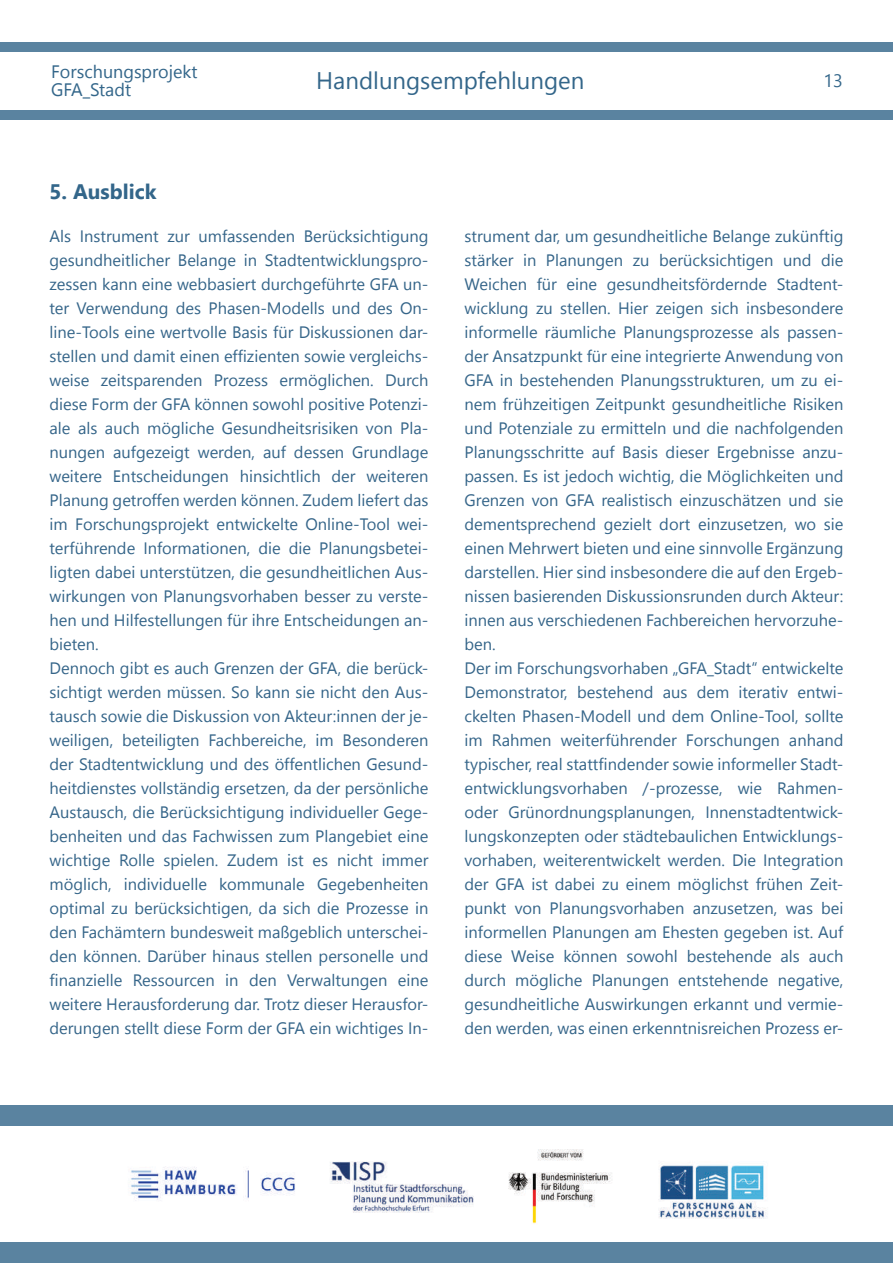
<style>
.page{position:relative;width:893px;height:1263px;background:#fff}
.page>*{position:absolute;margin:0;border:0;box-sizing:border-box;transform-origin:0 0}
.t1{font:24px "Leelawadee UI";color:#33668a}
.t2{font:700 21px "Leelawadee UI";color:#33668a}
.t3{font:18px/18px "Leelawadee UI";color:#33668a}
.t4{font:16.5px/24px "Leelawadee UI";color:#356589}
</style>
<div class="page">
<div style="left:0;top:42px;width:893px;height:10px;background:#5a83a0"></div>
<div style="left:0;top:110px;width:893px;height:9px;background:#5a83a0"></div>
<div style="left:0;top:1105px;width:893px;height:20px;background:#5a83a0"></div>
<div style="left:0;top:1243px;width:893px;height:20px;background:#5a83a0"></div>
<img style="left:130px;top:1149px;width:637px;height:75px">
<p class="t3" style="left:50px;top:64px;width:148px">Forschungsprojekt<br>GFA_Stadt</p>
<h1 class="t1" style="left:316px;top:72px;width:270px">Handlungsempfehlungen</h1>
<p class="t2" style="left:50px;top:184px;width:109px">5. Ausblick</p>
<p class="t3" style="left:825px;top:73px;width:21px">13</p>
<p class="t4" style="left:50px;top:226px;width:380px">Als Instrument zur umfassenden Berücksichtigung gesundheitlicher Belange in Stadtentwicklungspro&shy;zessen kann eine webbasiert durchgeführte GFA un&shy;ter Verwendung des Phasen-Modells und des On&shy;line-Tools eine wertvolle Basis für Diskussionen dar&shy;stellen und damit einen effizienten sowie vergleichs&shy;weise zeitsparenden Prozess ermöglichen. Durch diese Form der GFA können sowohl positive Potenzi&shy;ale als auch mögliche Gesundheitsrisiken von Pla&shy;nungen aufgezeigt werden, auf dessen Grundlage weitere Entscheidungen hinsichtlich der weiteren Planung getroffen werden können. Zudem liefert das im Forschungsprojekt entwickelte Online-Tool wei&shy;terführende Informationen, die die Planungsbetei&shy;ligten dabei unterstützen, die gesundheitlichen Aus&shy;wirkungen von Planungsvorhaben besser zu verste&shy;hen und Hilfestellungen für ihre Entscheidungen an&shy;bieten.<br>Dennoch gibt es auch Grenzen der GFA, die berück&shy;sichtigt werden müssen. So kann sie nicht den Aus&shy;tausch sowie die Diskussion von Akteur:innen der je&shy;weiligen, beteiligten Fachbereiche, im Besonderen der Stadtentwicklung und des öffentlichen Gesund&shy;heitdienstes vollständig ersetzen, da der persönliche Austausch, die Berücksichtigung individueller Gege&shy;benheiten und das Fachwissen zum Plangebiet eine wichtige Rolle spielen. Zudem ist es nicht immer möglich, individuelle kommunale Gegebenheiten optimal zu berücksichtigen, da sich die Prozesse in den Fachämtern bundesweit maßgeblich unterschei&shy;den können. Darüber hinaus stellen personelle und finanzielle Ressourcen in den Verwaltungen eine weitere Herausforderung dar. Trotz dieser Herausfor&shy;derungen stellt diese Form der GFA ein wichtiges In-</p>
<p class="t4" style="left:464px;top:226px;width:380px">strument dar, um gesundheitliche Belange zukünftig stärker in Planungen zu berücksichtigen und die Weichen für eine gesundheitsfördernde Stadtent&shy;wicklung zu stellen. Hier zeigen sich insbesondere informelle räumliche Planungsprozesse als passen&shy;der Ansatzpunkt für eine integrierte Anwendung von GFA in bestehenden Planungsstrukturen, um zu ei&shy;nem frühzeitigen Zeitpunkt gesundheitliche Risiken und Potenziale zu ermitteln und die nachfolgenden Planungsschritte auf Basis dieser Ergebnisse anzu&shy;passen. Es ist jedoch wichtig, die Möglichkeiten und Grenzen von GFA realistisch einzuschätzen und sie dementsprechend gezielt dort einzusetzen, wo sie einen Mehrwert bieten und eine sinnvolle Ergänzung darstellen. Hier sind insbesondere die auf den Ergeb&shy;nissen basierenden Diskussionsrunden durch Akteur: innen aus verschiedenen Fachbereichen hervorzuhe&shy;ben.<br>Der im Forschungsvorhaben „GFA_Stadt“ entwickelte Demonstrator, bestehend aus dem iterativ entwi&shy;ckelten Phasen-Modell und dem Online-Tool, sollte im Rahmen weiterführender Forschungen anhand typischer, real stattfindender sowie informeller Stadt&shy;entwicklungsvorhaben /-prozesse, wie Rahmen&shy;oder Grünordnungsplanungen, Innenstadtentwick&shy;lungskonzepten oder städtebaulichen Entwicklungs&shy;vorhaben, weiterentwickelt werden. Die Integration der GFA ist dabei zu einem möglichst frühen Zeit&shy;punkt von Planungsvorhaben anzusetzen, was bei informellen Planungen am Ehesten gegeben ist. Auf diese Weise können sowohl bestehende als auch durch mögliche Planungen entstehende negative, gesundheitliche Auswirkungen erkannt und vermie&shy;den werden, was einen erkenntnisreichen Prozess er-</p>
</div>
